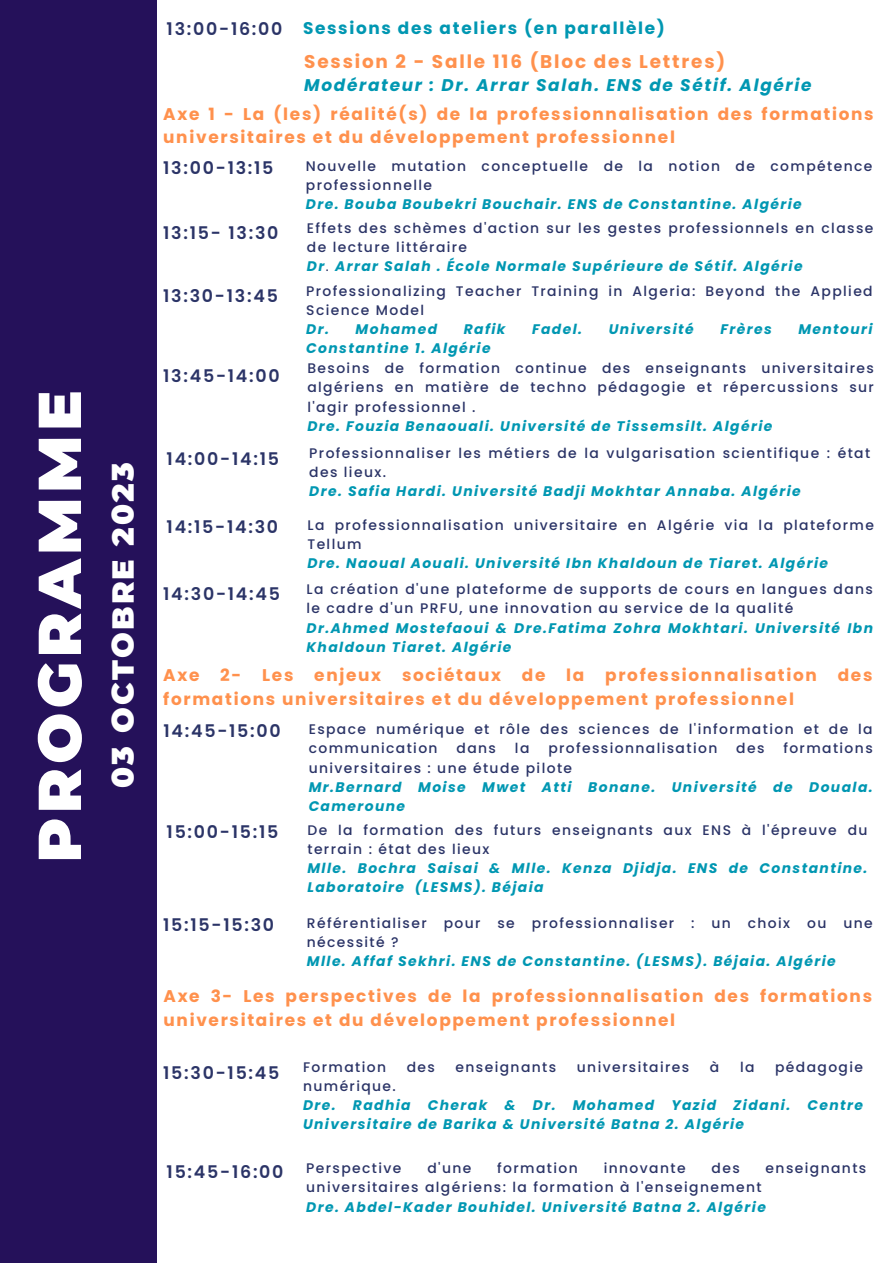
<style>
.page{position:relative;width:893px;height:1264px;background:#fff}
.page>*{position:absolute;margin:0;border:0;box-sizing:border-box;transform-origin:0 0}
.t1{font:900 60.3px "Montserrat";letter-spacing:.075em;color:#fff}
.t2{font:900 30.45px "Montserrat";letter-spacing:.075em;color:#fff}
.t3{font:700 18.45px "Poppins";letter-spacing:.1em;color:#ff914d}
.t4{font:600 17.4px "Poppins";letter-spacing:.1em;color:#2b3467}
.t5{font:700 16.95px/23.5px "Poppins";letter-spacing:.1em;color:#ff914d}
.t6{font:italic 700 16.95px "Poppins";letter-spacing:.1em;color:#0097b2}
.t7{font:700 16.95px "Poppins";letter-spacing:.1em;color:#0097b2}
.t8{font:500 13.95px/19px "Poppins";letter-spacing:.1em;color:#2b3467}
.t9{font:italic 700 13.95px/19px "Poppins";letter-spacing:.1em;color:#0097b2}
.s1{font-weight:400;font-style:normal;color:#2b3467}
</style>
<div class="page">
<div style="left:0;top:0;width:156px;height:1262px;background:#25115a"></div>
<p class="t1" style="left:23px;top:862px;width:473px;rotate:-90deg">PROGRAMME</p>
<p class="t2" style="left:104px;top:788px;width:328px;rotate:-90deg">03 OCTOBRE 2023</p>
<p class="t4" style="left:167px;top:17px;width:117px">13:00-16:00</p>
<p class="t7" style="left:303px;top:16px;width:363px">Sessions des ateliers (en parallèle)</p>
<p class="t3" style="left:304px;top:48px;width:422px">Session 2 - Salle 116 (Bloc des Lettres)</p>
<p class="t6" style="left:304px;top:74px;width:509px">Modérateur : Dr. Arrar Salah. ENS de Sétif. Algérie</p>
<p class="t5" style="left:163px;top:102px;width:711px">Axe 1 - La (les) réalité(s) de la professionnalisation des formations universitaires et du développement professionnel</p>
<p class="t4" style="left:163px;top:155px;width:112px">13:00-13:15</p>
<p class="t8" style="left:306px;top:156px;width:568px">Nouvelle mutation conceptuelle de la notion de compétence professionnelle</p>
<p class="t9" style="left:306px;top:194px;width:497px">Dre. Bouba Boubekri Bouchair. ENS de Constantine. Algérie</p>
<p class="t4" style="left:163px;top:221px;width:117px">13:15- 13:30</p>
<p class="t8" style="left:307px;top:219px;width:568px">Effets des schèmes d'action sur les gestes professionnels en classe de lecture littéraire</p>
<p class="t9" style="left:307px;top:257px;width:497px">Dr<span class="s1">.</span> Arrar Salah . École Normale Supérieure de Sétif. Algérie</p>
<p class="t4" style="left:163px;top:284px;width:116px">13:30-13:45</p>
<p class="t8" style="left:306px;top:281px;width:568px">Professionalizing Teacher Training in Algeria: Beyond the Applied<br>Science Model</p>
<p class="t9" style="left:306px;top:319px;width:132px">Dr. Mohamed</p>
<p class="t9" style="left:463px;top:319px;width:43px">Rafik</p>
<p class="t9" style="left:532px;top:319px;width:51px">Fadel.</p>
<p class="t9" style="left:608px;top:319px;width:87px">Université</p>
<p class="t9" style="left:720px;top:319px;width:53px">Frères</p>
<p class="t9" style="left:798px;top:319px;width:76px">Mentouri</p>
<p class="t9" style="left:306px;top:338px;width:186px">Constantine 1. Algérie</p>
<p class="t4" style="left:163px;top:364px;width:118px">13:45-14:00</p>
<p class="t8" style="left:307px;top:359px;width:568px;text-align:justify">Besoins de formation continue des enseignants universitaires algériens en matière de techno pédagogie et répercussions sur l'agir professionnel .</p>
<p class="t9" style="left:307px;top:416px;width:466px">Dre. Fouzia Benaouali. Université de Tissemsilt. Algérie</p>
<p class="t4" style="left:167px;top:447px;width:114px">14:00-14:15</p>
<p class="t8" style="left:309px;top:444px;width:562px">Professionnaliser les métiers de la vulgarisation scientifique : état des lieux.</p>
<p class="t9" style="left:309px;top:482px;width:493px">Dre. Safia Hardi. Université Badji Mokhtar Annaba. Algérie</p>
<p class="t4" style="left:167px;top:514px;width:113px">14:15-14:30</p>
<p class="t8" style="left:307px;top:515px;width:568px">La professionnalisation universitaire en Algérie via la plateforme<br>Tellum</p>
<p class="t9" style="left:307px;top:553px;width:522px">Dre. Naoual Aouali. Université Ibn Khaldoun de Tiaret. Algérie</p>
<p class="t4" style="left:163px;top:581px;width:118px">14:30-14:45</p>
<p class="t8" style="left:306px;top:580px;width:568px">La création d'une plateforme de supports de cours en langues dans le cadre d'un PRFU, une innovation au service de la qualité</p>
<p class="t9" style="left:306px;top:618px;width:568px">Dr.Ahmed Mostefaoui &amp; Dre.Fatima Zohra Mokhtari. Université Ibn<br>Khaldoun Tiaret. Algérie</p>
<p class="t5" style="left:163px;top:663px;width:710px">Axe 2- Les enjeux sociétaux de la professionnalisation des formations universitaires et du développement professionnel</p>
<p class="t4" style="left:163px;top:719px;width:119px">14:45-15:00</p>
<p class="t8" style="left:308px;top:720px;width:565px">Espace numérique et rôle des sciences de l'information et de la communication</p>
<p class="t8" style="left:456px;top:739px;width:41px">dans</p>
<p class="t8" style="left:515px;top:739px;width:16px">la</p>
<p class="t8" style="left:548px;top:739px;width:170px">professionnalisation</p>
<p class="t8" style="left:736px;top:739px;width:30px">des</p>
<p class="t8" style="left:783px;top:739px;width:91px">formations</p>
<p class="t8" style="left:308px;top:758px;width:265px">universitaires : une étude pilote</p>
<p class="t9" style="left:308px;top:777px;width:565px">Mr.Bernard Moise Mwet Atti Bonane. Université de Douala.<br>Cameroune</p>
<p class="t4" style="left:167px;top:819px;width:113px">15:00-15:15</p>
<p class="t8" style="left:307px;top:820px;width:561px">De la formation des futurs enseignants aux ENS à l'épreuve du terrain : état des lieux</p>
<p class="t9" style="left:307px;top:858px;width:561px">Mlle. Bochra Saisai &amp; Mlle. Kenza Djidja. ENS de Constantine.<br>Laboratoire (LESMS). Béjaia</p>
<p class="t4" style="left:163px;top:912px;width:112px">15:15-15:30</p>
<p class="t8" style="left:307px;top:913px;width:567px">Référentialiser pour se professionnaliser : un choix ou une nécessité ?</p>
<p class="t9" style="left:307px;top:951px;width:530px">Mlle. Affaf Sekhri. ENS de Constantine. (LESMS). Béjaia. Algérie</p>
<p class="t5" style="left:163px;top:984px;width:710px">Axe 3- Les perspectives de la professionnalisation des formations universitaires et du développement professionnel</p>
<p class="t4" style="left:163px;top:1060px;width:118px">15:30-15:45</p>
<p class="t4" style="left:167px;top:1159px;width:118px">15:45-16:00</p>
<p class="t8" style="left:303px;top:1057px;width:85px">Formation</p>
<p class="t8" style="left:406px;top:1057px;width:30px">des</p>
<p class="t8" style="left:455px;top:1057px;width:102px">enseignants</p>
<p class="t8" style="left:577px;top:1057px;width:114px">universitaires</p>
<p class="t8" style="left:710px;top:1057px;width:11px">à</p>
<p class="t8" style="left:740px;top:1057px;width:16px">la</p>
<p class="t8" style="left:775px;top:1057px;width:89px">pédagogie</p>
<p class="t8" style="left:303px;top:1076px;width:94px">numérique.</p>
<p class="t9" style="left:303px;top:1095px;width:561px">Dre. Radhia Cherak &amp; Dr. Mohamed Yazid Zidani. Centre<br>Universitaire de Barika &amp; Université Batna 2. Algérie</p>
<p class="t8" style="left:306px;top:1158px;width:97px">Perspective</p>
<p class="t8" style="left:427px;top:1158px;width:45px">d'une</p>
<p class="t8" style="left:497px;top:1158px;width:82px">formation</p>
<p class="t8" style="left:603px;top:1158px;width:83px">innovante</p>
<p class="t8" style="left:711px;top:1158px;width:30px">des</p>
<p class="t8" style="left:765px;top:1158px;width:102px">enseignants</p>
<p class="t8" style="left:306px;top:1177px;width:457px">universitaires algériens: la formation à l'enseignement</p>
<p class="t9" style="left:306px;top:1197px;width:461px">Dre. Abdel-Kader Bouhidel. Université Batna 2. Algérie</p>
</div>
